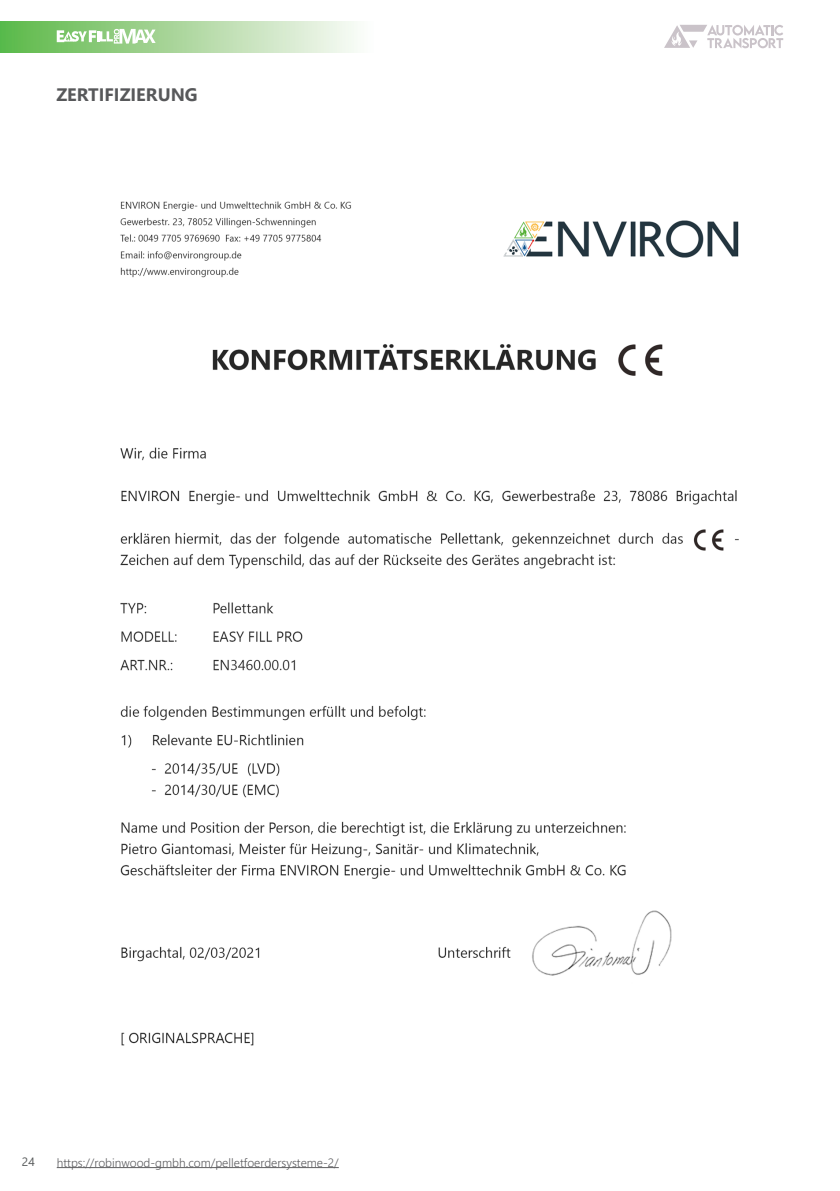
<style>
.page{position:relative;width:840px;height:1191px;background:#fff}
.page>*{position:absolute;margin:0;border:0;box-sizing:border-box;transform-origin:0 0}
.t1{font:700 18px "Segoe UI";color:#57585a}
.t2{font:300 12px "Segoe UI";color:#5e5e61}
.t3{font:12px "Segoe UI";color:#585b5c}
</style>
<div class="page">
<hr style="left:57px;top:1167px;width:281px;height:1px;background:#5e5e61">
<svg style="left:664px;top:25px;width:118px;height:23px"></svg>
<div style="left:0;top:21px;width:375px;height:31px;background:linear-gradient(to right,#5cb748,#fffcfc)"></div>
<svg style="left:57px;top:29px;width:98px;height:15px"></svg>
<img style="left:120px;top:201px;width:619px;height:845px">
<p class="t1" style="left:56px;top:78px;width:143px">ZERTIFIZIERUNG</p>
<p class="t3" style="left:22px;top:1150px;width:14px">24</p>
<p class="t2" style="left:57px;top:1151px;width:283px">https://robinwood-gmbh.com/pelletfoerdersysteme-2/</p>
</div>
